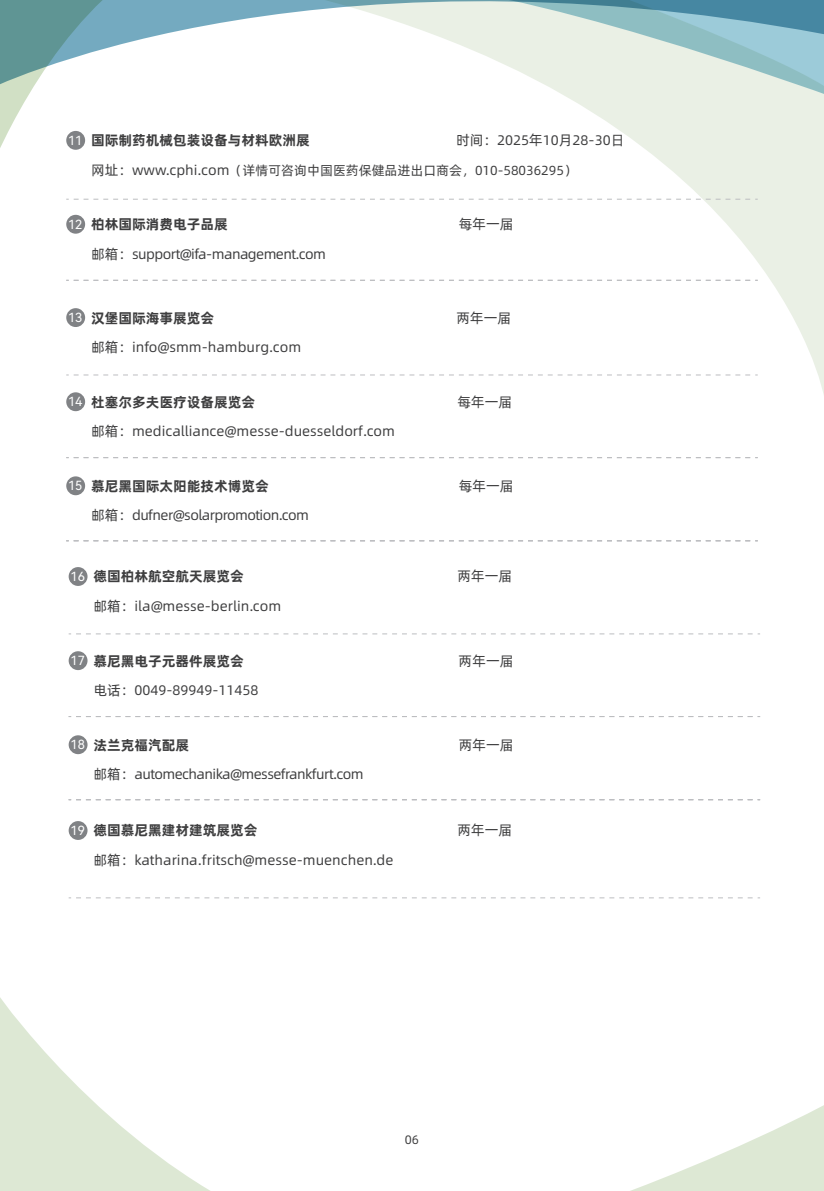
<style>
.page{position:relative;width:824px;height:1191px;background:#fff}
.page>*{position:absolute;margin:0;border:0;box-sizing:border-box;transform-origin:0 0}
.t1{font:13.83px "Alibaba Pu Hui Ti";color:#3e3e3f}
.t2{font:700 13.83px "Alibaba Pu Hui Ti";color:#3e3e3f}
.t3{font:13.83px "Alibaba Pu Hui Ti";letter-spacing:-.04em;color:#3e3e3f}
.t4{font:13.12px "Alibaba Pu Hui Ti";color:#3e3e3f}
.t5{font:12.6px "Harmony OS Sans SC";color:#fff}
.t6{font:12.25px "Alibaba Pu Hui Ti";color:#3e3e3f}
.s1{font-size:13.83px}
</style>
<div class="page">
<svg style="left:0;top:997px;width:210px;height:194px"></svg>
<svg style="left:630px;top:1106px;width:193px;height:85px"></svg>
<svg style="left:263px;top:94px;width:560px;height:297px"></svg>
<svg style="left:557px;top:91px;width:266px;height:3px"></svg>
<svg style="left:0;top:91px;width:86px;height:57px"></svg>
<svg style="left:0;top:0;width:823px;height:91px"></svg>
<svg style="left:66px;top:199px;width:691px;height:1px"></svg>
<svg style="left:66px;top:280px;width:691px;height:1px"></svg>
<div style="left:66px;top:131px;width:19px;height:19px;background:#808285;border-radius:50%"></div>
<div style="left:66px;top:215px;width:19px;height:19px;background:#808285;border-radius:50%"></div>
<svg style="left:66px;top:374px;width:691px;height:1px"></svg>
<svg style="left:66px;top:457px;width:691px;height:1px"></svg>
<svg style="left:66px;top:540px;width:691px;height:1px"></svg>
<div style="left:66px;top:308px;width:19px;height:19px;background:#808285;border-radius:50%"></div>
<div style="left:66px;top:392px;width:19px;height:19px;background:#808285;border-radius:50%"></div>
<div style="left:66px;top:476px;width:19px;height:19px;background:#808285;border-radius:50%"></div>
<svg style="left:69px;top:633px;width:691px;height:1px"></svg>
<svg style="left:69px;top:716px;width:691px;height:1px"></svg>
<svg style="left:69px;top:799px;width:691px;height:1px"></svg>
<svg style="left:69px;top:897px;width:691px;height:1px"></svg>
<div style="left:69px;top:567px;width:18px;height:19px;background:#808285;border-radius:50%"></div>
<div style="left:69px;top:651px;width:18px;height:19px;background:#808285;border-radius:50%"></div>
<div style="left:69px;top:735px;width:18px;height:19px;background:#808285;border-radius:50%"></div>
<div style="left:69px;top:821px;width:18px;height:19px;background:#808285;border-radius:50%"></div>
<p class="t5" style="left:68px;top:131px;width:16px">11</p>
<p class="t2" style="left:91px;top:129px;width:220px">国际制药机械包装设备与材料欧洲展</p>
<p class="t1" style="left:456px;top:130px;width:169px">时间：2025年10月28-30日</p>
<p class="t4" style="left:91px;top:160px;width:487px"><span class="s1">网址：www.cphi.com</span>（详情可咨询中国医药保健品进出口商会，010-58036295）</p>
<p class="t5" style="left:68px;top:215px;width:16px">12</p>
<p class="t2" style="left:91px;top:213px;width:138px">柏林国际消费电子品展</p>
<p class="t1" style="left:458px;top:214px;width:56px">每年一届</p>
<p class="t3" style="left:91px;top:244px;width:236px">邮箱：support@ifa-management.com</p>
<p class="t5" style="left:68px;top:309px;width:16px">13</p>
<p class="t5" style="left:68px;top:393px;width:16px">14</p>
<p class="t2" style="left:91px;top:307px;width:125px">汉堡国际海事展览会</p>
<p class="t1" style="left:456px;top:307px;width:56px">两年一届</p>
<p class="t1" style="left:91px;top:337px;width:211px">邮箱：info@smm-hamburg.com</p>
<p class="t2" style="left:91px;top:391px;width:166px">杜塞尔多夫医疗设备展览会</p>
<p class="t1" style="left:457px;top:391px;width:56px">每年一届</p>
<p class="t1" style="left:91px;top:421px;width:305px">邮箱：medicalliance@messe-duesseldorf.com</p>
<p class="t5" style="left:68px;top:477px;width:16px">15</p>
<p class="t2" style="left:91px;top:475px;width:179px">慕尼黑国际太阳能技术博览会</p>
<p class="t1" style="left:458px;top:475px;width:56px">每年一届</p>
<p class="t3" style="left:91px;top:505px;width:219px">邮箱：dufner@solarpromotion.com</p>
<p class="t5" style="left:70px;top:567px;width:16px">16</p>
<p class="t2" style="left:93px;top:565px;width:152px">德国柏林航空航天展览会</p>
<p class="t1" style="left:457px;top:566px;width:56px">两年一届</p>
<p class="t1" style="left:93px;top:596px;width:189px">邮箱：ila@messe-berlin.com</p>
<p class="t5" style="left:70px;top:652px;width:16px">17</p>
<p class="t2" style="left:93px;top:650px;width:152px">慕尼黑电子元器件展览会</p>
<p class="t1" style="left:458px;top:650px;width:56px">两年一届</p>
<p class="t1" style="left:93px;top:680px;width:167px">电话：0049-89949-11458</p>
<p class="t5" style="left:70px;top:736px;width:16px">18</p>
<p class="t2" style="left:93px;top:734px;width:97px">法兰克福汽配展</p>
<p class="t1" style="left:459px;top:734px;width:56px">两年一届</p>
<p class="t3" style="left:93px;top:764px;width:271px">邮箱：automechanika@messefrankfurt.com</p>
<p class="t5" style="left:70px;top:821px;width:16px">19</p>
<p class="t2" style="left:93px;top:819px;width:166px">德国慕尼黑建材建筑展览会</p>
<p class="t1" style="left:457px;top:820px;width:56px">两年一届</p>
<p class="t1" style="left:93px;top:850px;width:301px">邮箱：katharina.fritsch@messe-muenchen.de</p>
<p class="t6" style="left:405px;top:1130px;width:16px">06</p>
</div>
